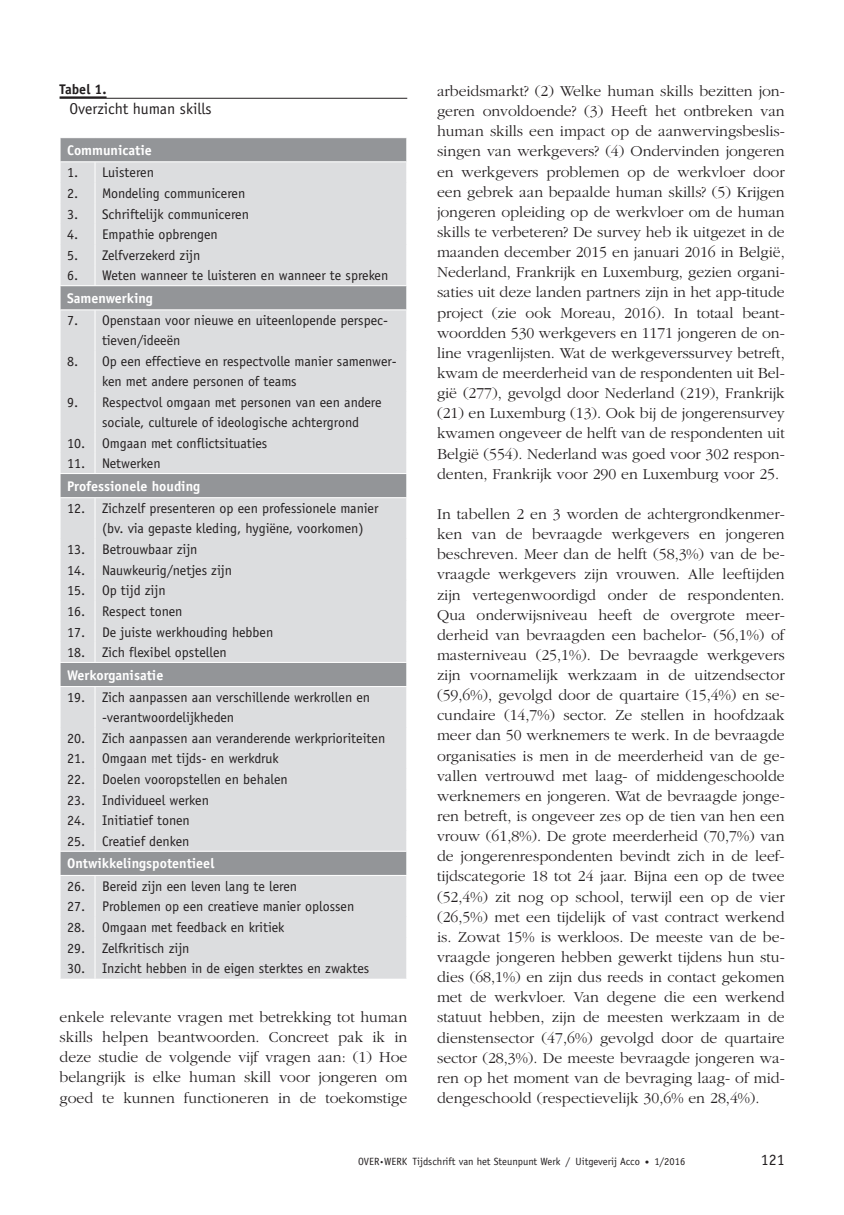
<style>
.page{position:relative;width:844px;height:1215px;background:#fff}
.page>*{position:absolute;margin:0;border:0;box-sizing:border-box;transform-origin:0 0}
.t1{font:300 15.75px/20.1px "Garamond";letter-spacing:-.005em;color:#231f20;text-align:justify}
.t2{font:15.75px "Officina Sans Std";color:#231f20}
.t3{font:14px/20.1px "Officina Sans Std";color:#231f20}
.t4{font:700 14px "Officina Sans Std";color:#fff}
.t5{font:700 14px "Officina Sans Std";color:#231f20}
.t6{font:10.5px "Officina Sans Std";color:#231f20}
</style>
<div class="page">
<hr style="left:60px;top:96px;width:46px;height:2px;background:#231f20">
<hr style="left:60px;top:98px;width:347px;height:1px;background:#231f20">
<div style="left:61px;top:138px;width:345px;height:23px;background:#939598"></div>
<svg style="left:61px;top:162px;width:345px;height:816px;background:#d3d5d7"></svg>
<svg style="left:94px;top:162px;width:1px;height:123px"></svg>
<hr style="left:94px;top:310px;width:1px;height:40px;background:#fff">
<hr style="left:94px;top:350px;width:1px;height:41px;background:#fff">
<hr style="left:94px;top:391px;width:1px;height:41px;background:#fff">
<svg style="left:94px;top:432px;width:1px;height:41px"></svg>
<hr style="left:94px;top:498px;width:1px;height:40px;background:#fff">
<svg style="left:94px;top:538px;width:1px;height:123px"></svg>
<hr style="left:94px;top:686px;width:1px;height:41px;background:#fff">
<svg style="left:94px;top:727px;width:1px;height:123px"></svg>
<svg style="left:94px;top:875px;width:1px;height:103px"></svg>
<hr style="left:60px;top:285px;width:35px;height:1px;background:#fff">
<svg style="left:60px;top:138px;width:1px;height:171px"></svg>
<hr style="left:95px;top:285px;width:312px;height:1px;background:#fff">
<svg style="left:406px;top:138px;width:1px;height:171px"></svg>
<hr style="left:60px;top:309px;width:347px;height:1px;background:#fff">
<hr style="left:60px;top:473px;width:35px;height:1px;background:#fff">
<svg style="left:60px;top:432px;width:1px;height:65px"></svg>
<hr style="left:95px;top:473px;width:312px;height:1px;background:#fff">
<svg style="left:406px;top:432px;width:1px;height:65px"></svg>
<hr style="left:60px;top:497px;width:347px;height:1px;background:#fff">
<hr style="left:60px;top:661px;width:35px;height:1px;background:#fff">
<svg style="left:60px;top:538px;width:1px;height:148px"></svg>
<hr style="left:95px;top:661px;width:312px;height:1px;background:#fff">
<svg style="left:406px;top:538px;width:1px;height:148px"></svg>
<hr style="left:60px;top:686px;width:347px;height:1px;background:#fff">
<hr style="left:60px;top:850px;width:35px;height:1px;background:#fff">
<svg style="left:60px;top:727px;width:1px;height:251px"></svg>
<hr style="left:95px;top:850px;width:312px;height:1px;background:#fff">
<svg style="left:406px;top:727px;width:1px;height:232px"></svg>
<hr style="left:60px;top:874px;width:347px;height:1px;background:#fff">
<p class="t5" style="left:60px;top:84px;width:48px">Tabel 1.</p>
<p class="t2" style="left:69px;top:103px;width:144px">Overzicht human skills</p>
<p class="t4" style="left:67px;top:145px;width:86px">Communicatie</p>
<p class="t3" style="left:67px;top:163px;width:88px">1. Luisteren</p>
<p class="t3" style="left:67px;top:184px;width:180px">2. Mondeling communiceren</p>
<p class="t3" style="left:67px;top:205px;width:183px">3. Schriftelijk communiceren</p>
<p class="t3" style="left:67px;top:225px;width:152px">4. Empathie opbrengen</p>
<p class="t3" style="left:67px;top:246px;width:135px">5. Zelfverzekerd zijn</p>
<p class="t3" style="left:67px;top:267px;width:323px">6. Weten wanneer te luisteren en wanneer te spreken</p>
<p class="t4" style="left:67px;top:293px;width:87px">Samenwerking</p>
<p class="t3" style="left:102px;top:311px;width:287px;text-indent:-35px">7. Openstaan voor nieuwe en uiteenlopende perspec&shy;tieven/ideeën</p>
<p class="t3" style="left:102px;top:352px;width:296px;text-indent:-35px">8. Op een effectieve en respectvolle manier samenwer&shy;ken met andere personen of teams</p>
<p class="t3" style="left:102px;top:393px;width:281px;text-indent:-35px">9. Respectvol omgaan met personen van een andere sociale, culturele of ideologische achtergrond</p>
<p class="t3" style="left:67px;top:434px;width:202px">10. Omgaan met conflictsituaties</p>
<p class="t3" style="left:67px;top:454px;width:95px">11. Netwerken</p>
<p class="t4" style="left:67px;top:480px;width:135px">Professionele houding</p>
<p class="t3" style="left:102px;top:499px;width:278px;text-indent:-35px">12. Zichzelf presenteren op een professionele manier (bv. via gepaste kleding, hygiëne, voorkomen)</p>
<p class="t3" style="left:67px;top:540px;width:132px">13. Betrouwbaar zijn</p>
<p class="t3" style="left:67px;top:560px;width:166px">14. Nauwkeurig/netjes zijn</p>
<p class="t3" style="left:67px;top:581px;width:100px">15. Op tijd zijn</p>
<p class="t3" style="left:67px;top:602px;width:117px">16. Respect tonen</p>
<p class="t3" style="left:67px;top:622px;width:208px">17. De juiste werkhouding hebben</p>
<p class="t3" style="left:67px;top:643px;width:161px">18. Zich flexibel opstellen</p>
<p class="t4" style="left:67px;top:669px;width:98px">Werkorganisatie</p>
<p class="t3" style="left:102px;top:688px;width:269px;text-indent:-35px">19. Zich aanpassen aan verschillende werkrollen en -verantwoordelijkheden</p>
<p class="t3" style="left:67px;top:729px;width:319px">20. Zich aanpassen aan veranderende werkprioriteiten</p>
<p class="t3" style="left:67px;top:749px;width:213px">21. Omgaan met tijds- en werkdruk</p>
<p class="t3" style="left:67px;top:770px;width:222px">22. Doelen vooropstellen en behalen</p>
<p class="t3" style="left:67px;top:790px;width:143px">23. Individueel werken</p>
<p class="t3" style="left:67px;top:811px;width:124px">24. Initiatief tonen</p>
<p class="t3" style="left:67px;top:832px;width:124px">25. Creatief denken</p>
<p class="t4" style="left:67px;top:858px;width:149px">Ontwikkelingspotentieel</p>
<p class="t3" style="left:67px;top:877px;width:231px">26. Bereid zijn een leven lang te leren</p>
<p class="t3" style="left:67px;top:897px;width:288px">27. Problemen op een creatieve manier oplossen</p>
<p class="t3" style="left:67px;top:918px;width:219px">28. Omgaan met feedback en kritiek</p>
<p class="t3" style="left:67px;top:938px;width:124px">29. Zelfkritisch zijn</p>
<p class="t3" style="left:67px;top:959px;width:304px">30. Inzicht hebben in de eigen sterktes en zwaktes</p>
<p class="t1" style="left:60px;top:1007px;width:349px">enkele relevante vragen met betrekking tot human skills helpen beantwoorden. Concreet pak ik in deze studie de volgende vijf vragen aan: (1) Hoe belangrijk is elke human skill voor jongeren om goed te kunnen functioneren in de toekomstige</p>
<p class="t1" style="left:437px;top:82px;width:349px">arbeidsmarkt? (2) Welke human skills bezitten jon&shy;geren onvoldoende? (3) Heeft het ontbreken van human skills een impact op de aanwervingsbeslis&shy;singen van werkgevers? (4) Ondervinden jongeren en werkgevers problemen op de werkvloer door een gebrek aan bepaalde human skills? (5) Krijgen jongeren opleiding op de werkvloer om de human skills te verbeteren? De survey heb ik uitgezet in de maanden december 2015 en januari 2016 in België, Nederland, Frankrijk en Luxemburg, gezien organi&shy;saties uit deze landen partners zijn in het app-titude project (zie ook Moreau, 2016). In totaal beant&shy;woordden 530 werkgevers en 1171 jongeren de on&shy;line vragenlijsten. Wat de werkgeverssurvey betreft, kwam de meerderheid van de respondenten uit Bel&shy;gië (277), gevolgd door Nederland (219), Frankrijk (21) en Luxemburg (13). Ook bij de jongerensurvey kwamen ongeveer de helft van de respondenten uit België (554). Nederland was goed voor 302 respon&shy;denten, Frankrijk voor 290 en Luxemburg voor 25.</p>
<p class="t1" style="left:437px;top:505px;width:349px">In tabellen 2 en 3 worden de achtergrondkenmer&shy;ken van de bevraagde werkgevers en jongeren beschreven. Meer dan de helft (58,3%) van de be&shy;vraagde werkgevers zijn vrouwen. Alle leeftijden zijn vertegenwoordigd onder de respondenten.<br>Qua onderwijsniveau heeft de overgrote meer&shy;derheid van bevraagden een bachelor- (56,1%) of masterniveau (25,1%). De bevraagde werkgevers zijn voornamelijk werkzaam in de uitzendsector (59,6%), gevolgd door de quartaire (15,4%) en se&shy;cundaire (14,7%) sector. Ze stellen in hoofdzaak meer dan 50 werknemers te werk. In de bevraagde organisaties is men in de meerderheid van de ge&shy;vallen vertrouwd met laag- of middengeschoolde werknemers en jongeren. Wat de bevraagde jonge&shy;ren betreft, is ongeveer zes op de tien van hen een vrouw (61,8%). De grote meerderheid (70,7%) van de jongerenrespondenten bevindt zich in de leef&shy;tijdscategorie 18 tot 24 jaar. Bijna een op de twee (52,4%) zit nog op school, terwijl een op de vier (26,5%) met een tijdelijk of vast contract werkend is. Zowat 15% is werkloos. De meeste van de be&shy;vraagde jongeren hebben gewerkt tijdens hun stu&shy;dies (68,1%) en zijn dus reeds in contact gekomen met de werkvloer. Van degene die een werkend statuut hebben, zijn de meesten werkzaam in de dienstensector (47,6%) gevolgd door de quartaire sector (28,3%). De meeste bevraagde jongeren wa&shy;ren op het moment van de bevraging laag- of mid&shy;dengeschoold (respectievelijk 30,6% en 28,4%).</p>
<p class="t6" style="left:358px;top:1157px;width:328px">OVER<sup>.</sup>WERK Tijdschrift van het Steunpunt Werk / Uitgeverij Acco ● 1/2016</p>
<p class="t2" style="left:760px;top:1153px;width:25px">121</p>
</div>
